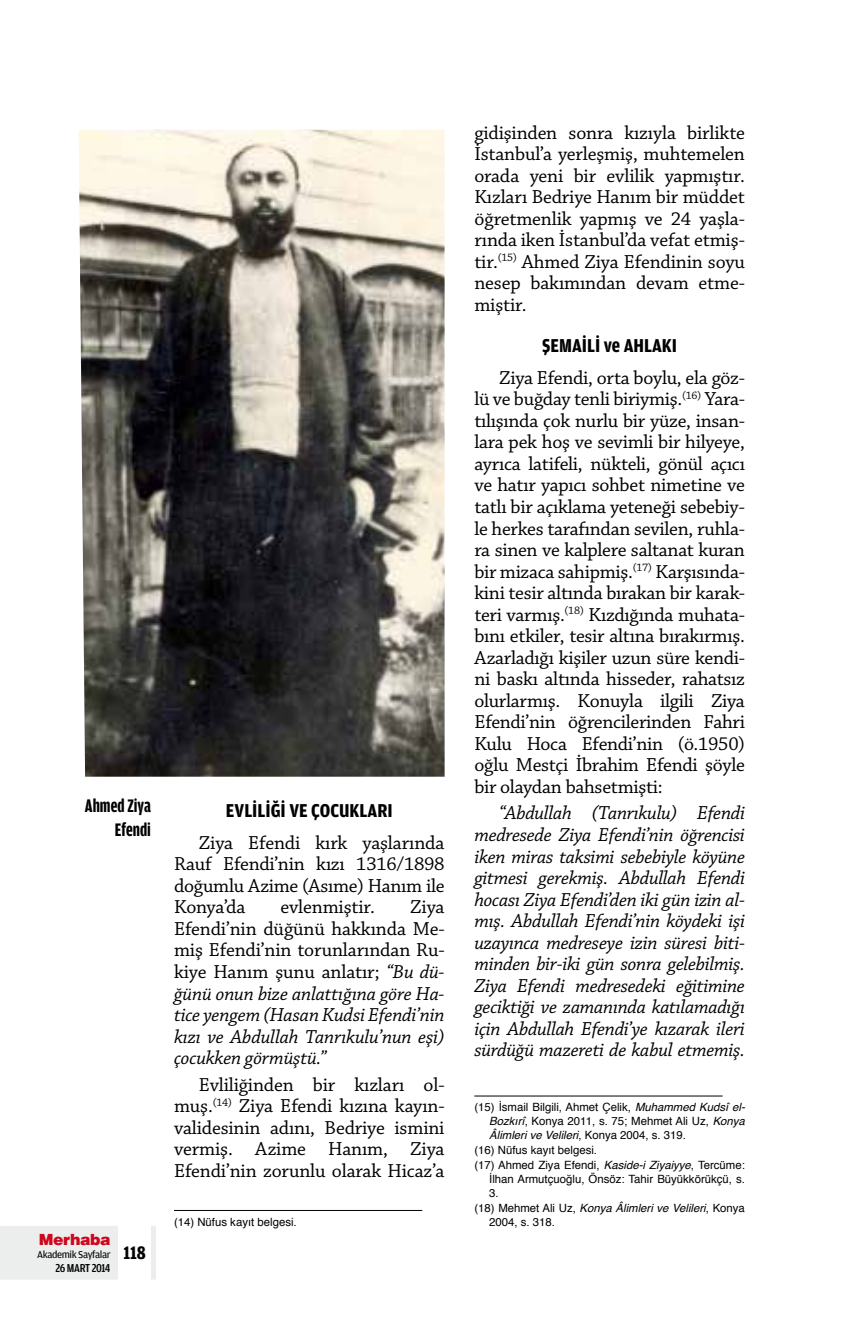
<style>
.page{position:relative;width:844px;height:1340px;background:#fff}
.page>*{position:absolute;margin:0;border:0;box-sizing:border-box;transform-origin:0 0}
.t1{font:19.78px/21.5px "Chaparral Pro";letter-spacing:-.01em;color:#000;text-align:justify}
.t2{font:italic 19.78px/21.5px "Chaparral Pro";letter-spacing:-.01em;color:#000;text-align:justify}
.t3{font:700 19.78px "Toprak Cond";color:#000}
.t4{font:700 19.25px/23.6px "Toprak Comp";color:#000;text-align:right}
.t5{font:700 19.25px "Toprak Cond";color:#000}
.t6{font:900 15.75px "Helvetica";letter-spacing:-.03em;color:#cd071e}
.t7{font:500 12.25px "Toprak Cond";letter-spacing:-.035em;color:#000}
.t8{font:11.38px/13.7px "Helvetica";color:#000}
.t9{font:10.5px "Toprak";letter-spacing:-.04em;color:#000}
.s1{font-style:normal}
.s2{font-style:italic}
</style>
<div class="page">
<svg style="left:0;top:1226px;width:156px;height:53px"></svg>
<hr style="left:174px;top:1210px;width:248px;height:1px;background:#000">
<hr style="left:474px;top:1095px;width:248px;height:1px;background:#000">
<img style="left:79px;top:130px;width:365px;height:646px">
<p class="t4" style="left:85px;top:793px;width:68px">Ahmed Ziya<br>Efendi</p>
<p class="t6" style="left:39px;top:1229px;width:73px">Merhaba</p>
<p class="t9" style="left:37px;top:1248px;width:75px">Akademik Sayfalar</p>
<p class="t7" style="left:56px;top:1261px;width:57px">26 MART 2014</p>
<p class="t5" style="left:123px;top:1242px;width:24px">118</p>
<p class="t3" style="left:226px;top:800px;width:168px">EVLİLİĞİ VE ÇOCUKLARI</p>
<p class="t1" style="left:174px;top:832px;width:272px;text-indent:25px">Ziya Efendi kırk yaşlarında Rauf Efendi’nin kızı 1316/1898 doğumlu Azime (Asıme) Hanım ile Konya’da</p>
<p class="t1" style="left:280px;top:897px;width:96px">evlenmiştir.</p>
<p class="t2" style="left:174px;top:897px;width:272px;text-indent:236px"><span class="s1">Ziya Efendi’nin düğünü hakkında Me&shy;miş Efendi’nin torunlarından Ru&shy;kiye Hanım şunu anlatır;</span> “Bu dü&shy;ğünü onun bize anlattığına göre Ha&shy;tice yengem (Hasan Kudsi Efendi’nin kızı ve Abdullah Tanrıkulu’nun eşi) çocukken görmüştü.”</p>
<p class="t1" style="left:174px;top:1074px;width:272px;text-indent:25px">Evliliğinden bir kızları ol&shy;muş.<sup>(14)</sup> Ziya Efendi kızına kayın&shy;validesinin adını, Bedriye ismini vermiş. Azime Hanım, Ziya Efendi’nin zorunlu olarak Hicaz’a</p>
<p class="t8" style="left:174px;top:1215px;width:124px">(14) Nüfus kayıt belgesi.</p>
<p class="t1" style="left:474px;top:122px;width:272px">gidişinden sonra kızıyla birlikte İstanbul’a yerleşmiş, muhtemelen orada yeni bir evlilik yapmıştır.<br>Kızları Bedriye Hanım bir müddet öğretmenlik yapmış ve 24 yaşla&shy;rında iken İstanbul’da vefat etmiş&shy;tir.<sup>(15)</sup> Ahmed Ziya Efendinin soyu nesep bakımından devam etme&shy;miştir.</p>
<p class="t3" style="left:542px;top:335px;width:137px">ŞEMAİLİ ve AHLAKI</p>
<p class="t1" style="left:474px;top:367px;width:272px;text-indent:25px">Ziya Efendi, orta boylu, ela göz&shy;lü ve buğday tenli biriymiş.<sup>(16)</sup> Yara&shy;tılışında çok nurlu bir yüze, insan&shy;lara pek hoş ve sevimli bir hilyeye, ayrıca latifeli, nükteli, gönül açıcı ve hatır yapıcı sohbet nimetine ve tatlı bir açıklama yeteneği sebebiy&shy;le herkes tarafından sevilen, ruhla&shy;ra sinen ve kalplere saltanat kuran bir mizaca sahipmiş.<sup>(17)</sup> Karşısında&shy;kini tesir altında bırakan bir karak&shy;teri varmış.<sup>(18)</sup> Kızdığında muhata&shy;bını etkiler, tesir altına bırakırmış.<br>Azarladığı kişiler uzun süre kendi&shy;ni baskı altında hisseder, rahatsız olurlarmış. Konuyla ilgili Ziya Efendi’nin öğrencilerinden Fahri Kulu Hoca Efendi’nin (ö.1950) oğlu Mestçi İbrahim Efendi şöyle bir olaydan bahsetmişti:</p>
<p class="t2" style="left:474px;top:803px;width:272px;text-indent:25px">“Abdullah (Tanrıkulu) Efendi medresede Ziya Efendi’nin öğrencisi iken miras taksimi sebebiyle köyüne gitmesi gerekmiş. Abdullah Efendi hocası Ziya Efendi’den iki gün izin al&shy;mış. Abdullah Efendi’nin köydeki işi uzayınca medreseye izin süresi biti&shy;minden bir-iki gün sonra gelebilmiş.<br>Ziya Efendi medresedeki eğitimine geciktiği ve zamanında katılamadığı için Abdullah Efendi’ye kızarak ileri sürdüğü mazereti de kabul etmemiş.</p>
<p class="t8" style="left:489px;top:1100px;width:257px;text-align:justify;text-indent:-15px">(15) İsmail Bilgili, Ahmet Çelik, <span class="s2">Muhammed Kudsî el-Bozkırî</span>, Konya 2011, s. 75; Mehmet Ali Uz, <span class="s2">Konya Âlimleri ve Velileri</span>, Konya 2004, s. 319.</p>
<p class="t8" style="left:474px;top:1142px;width:272px;line-height:15.4px">(16) Nüfus kayıt belgesi.<br>(17) Ahmed Ziya Efendi, <span class="s2">Kaside-i Ziyaiyye</span>, Tercüme:</p>
<p class="t8" style="left:489px;top:1172px;width:257px">İlhan Armutçuoğlu, Önsöz: Tahir Büyükkörükçü, s.<br>3.</p>
<p class="t8" style="left:489px;top:1201px;width:257px;text-indent:-15px">(18) Mehmet Ali Uz, <span class="s2">Konya Âlimleri ve Velileri</span>, Konya<br>2004, s. 318.</p>
</div>
